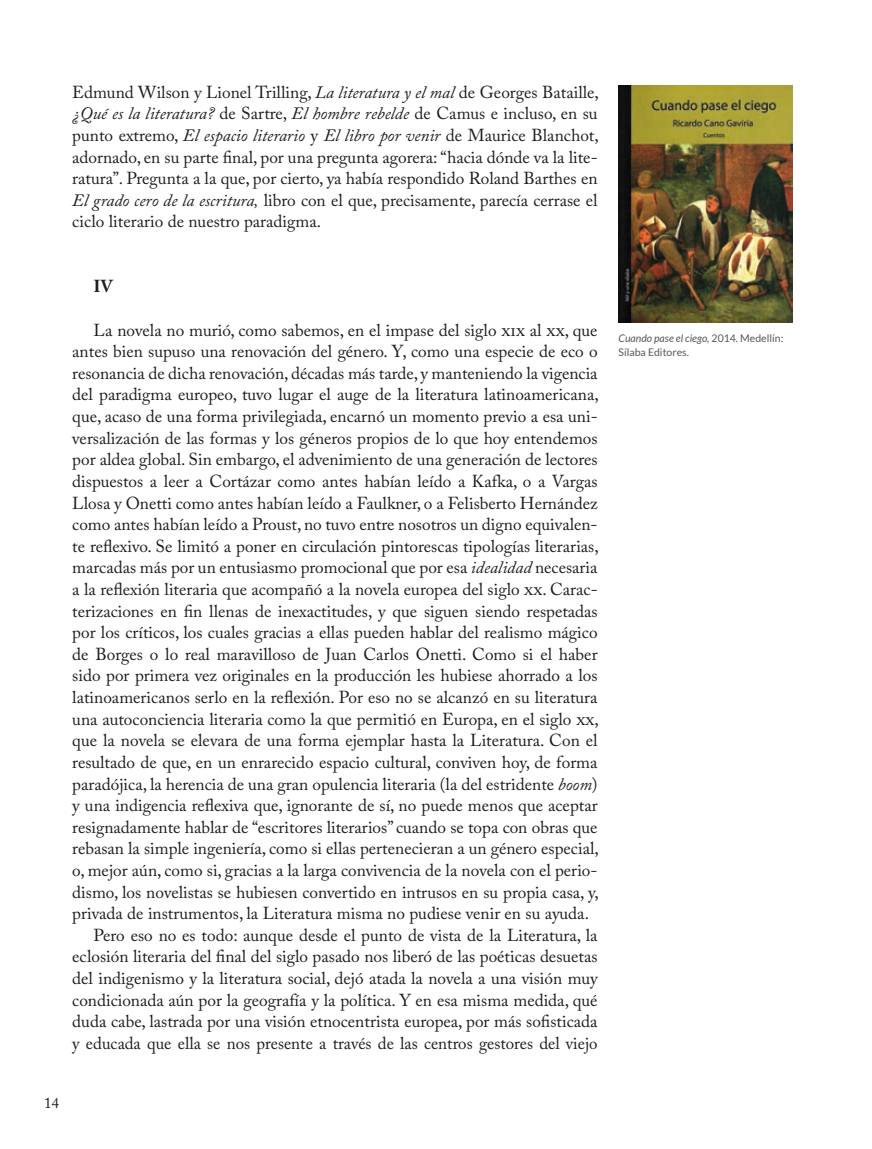
<style>
.page{position:relative;width:872px;height:1149px;background:#fff}
.page>*{position:absolute;margin:0;border:0;box-sizing:border-box;transform-origin:0 0}
.t1{font:17.25px/21.6px "Adobe Caslon Pro";color:#1d1d1b;text-align:justify}
.t2{font:700 17.25px "Adobe Caslon Pro";color:#1d1d1b}
.t3{font:15px "Adobe Caslon Pro";color:#1d1d1b}
.t4{font:10.5px/13.5px "Lato";color:#575756}
.s1{font-style:italic}
</style>
<div class="page">
<img style="left:618px;top:85px;width:174px;height:237px">
<p class="t1" style="left:72px;top:81px;width:528px">Edmund Wilson y Lionel Trilling, <span class="s1">La literatura y el mal</span> de Georges Bataille, <span class="s1">¿Qué es la literatura?</span> de Sartre, <span class="s1">El hombre rebelde</span> de Camus e incluso, en su punto extremo, <span class="s1">El espacio literario</span> y <span class="s1">El libro por venir</span> de Maurice Blanchot, adornado, en su parte final, por una pregunta agorera: “hacia dónde va la lite&shy;ratura”. Pregunta a la que, por cierto, ya había respondido Roland Barthes en <span class="s1">El grado cero de la escritura,</span> libro con el que, precisamente, parecía cerrase el ciclo literario de nuestro paradigma.</p>
<p class="t2" style="left:94px;top:276px;width:20px">IV</p>
<p class="t1" style="left:94px;top:319px;width:505px">La novela no murió, como sabemos, en el impase del siglo xix al xx, que</p>
<p class="t1" style="left:72px;top:340px;width:527px">antes bien supuso una renovación del género. Y, como una especie de eco o</p>
<p class="t1" style="left:72px;top:362px;width:527px">resonancia de dicha renovación, décadas más tarde, y manteniendo la vigencia</p>
<p class="t1" style="left:72px;top:383px;width:528px">del paradigma europeo, tuvo lugar el auge de la literatura latinoamericana,</p>
<p class="t1" style="left:72px;top:405px;width:527px">que, acaso de una forma privilegiada, encarnó un momento previo a esa uni-</p>
<p class="t1" style="left:72px;top:427px;width:527px">versalización de las formas y los géneros propios de lo que hoy entendemos</p>
<p class="t1" style="left:72px;top:448px;width:527px">por aldea global. Sin embargo, el advenimiento de una generación de lectores</p>
<p class="t1" style="left:72px;top:470px;width:527px">dispuestos a leer a Cortázar como antes habían leído a Kafka, o a Vargas</p>
<p class="t1" style="left:72px;top:491px;width:527px">Llosa y Onetti como antes habían leído a Faulkner, o a Felisberto Hernández</p>
<p class="t1" style="left:72px;top:513px;width:527px">como antes habían leído a Proust, no tuvo entre nosotros un digno equivalen-</p>
<p class="t1" style="left:72px;top:535px;width:528px">te reflexivo. Se limitó a poner en circulación pintorescas tipologías literarias,</p>
<p class="t1" style="left:72px;top:556px;width:527px">marcadas más por un entusiasmo promocional que por esa <span class="s1">idealidad</span> necesaria</p>
<p class="t1" style="left:72px;top:578px;width:527px">a la reflexión literaria que acompañó a la novela europea del siglo xx. Carac-</p>
<p class="t1" style="left:72px;top:599px;width:527px">terizaciones en fin llenas de inexactitudes, y que siguen siendo respetadas</p>
<p class="t1" style="left:72px;top:621px;width:527px">por los críticos, los cuales gracias a ellas pueden hablar del realismo mágico</p>
<p class="t1" style="left:72px;top:643px;width:527px">de Borges o lo real maravilloso de Juan Carlos Onetti. Como si el haber</p>
<p class="t1" style="left:72px;top:664px;width:527px">sido por primera vez originales en la producción les hubiese ahorrado a los</p>
<p class="t1" style="left:72px;top:686px;width:527px">latinoamericanos serlo en la reflexión. Por eso no se alcanzó en su literatura</p>
<p class="t1" style="left:72px;top:707px;width:528px">una autoconciencia literaria como la que permitió en Europa, en el siglo xx,</p>
<p class="t1" style="left:72px;top:729px;width:527px">que la novela se elevara de una forma ejemplar hasta la Literatura. Con el</p>
<p class="t1" style="left:72px;top:750px;width:527px">resultado de que, en un enrarecido espacio cultural, conviven hoy, de forma</p>
<p class="t1" style="left:72px;top:772px;width:527px">paradójica, la herencia de una gran opulencia literaria (la del estridente <span class="s1">boom</span>)</p>
<p class="t1" style="left:72px;top:794px;width:527px">y una indigencia reflexiva que, ignorante de sí, no puede menos que aceptar</p>
<p class="t1" style="left:72px;top:815px;width:527px">resignadamente hablar de “escritores literarios” cuando se topa con obras que</p>
<p class="t1" style="left:72px;top:837px;width:528px">rebasan la simple ingeniería, como si ellas pertenecieran a un género especial,</p>
<p class="t1" style="left:72px;top:858px;width:527px">o, mejor aún, como si, gracias a la larga convivencia de la novela con el perio-</p>
<p class="t1" style="left:72px;top:880px;width:528px">dismo, los novelistas se hubiesen convertido en intrusos en su propia casa, y,</p>
<p class="t1" style="left:72px;top:902px;width:518px">privada de instrumentos, la Literatura misma no pudiese venir en su ayuda.</p>
<p class="t1" style="left:94px;top:923px;width:505px">Pero eso no es todo: aunque desde el punto de vista de la Literatura, la</p>
<p class="t1" style="left:72px;top:945px;width:527px">eclosión literaria del final del siglo pasado nos liberó de las poéticas desuetas</p>
<p class="t1" style="left:72px;top:966px;width:527px">del indigenismo y la literatura social, dejó atada la novela a una visión muy</p>
<p class="t1" style="left:72px;top:988px;width:527px">condicionada aún por la geografía y la política. Y en esa misma medida, qué</p>
<p class="t1" style="left:72px;top:1010px;width:527px">duda cabe, lastrada por una visión etnocentrista europea, por más sofisticada</p>
<p class="t1" style="left:72px;top:1031px;width:527px">y educada que ella se nos presente a través de las centros gestores del viejo</p>
<p class="t3" style="left:44px;top:1093px;width:17px">14</p>
<p class="t4" style="left:618px;top:331px;width:166px"><span class="s1">Cuando pase el ciego,</span> 2014. Medellín:<br>Sílaba Editores.</p>
</div>
